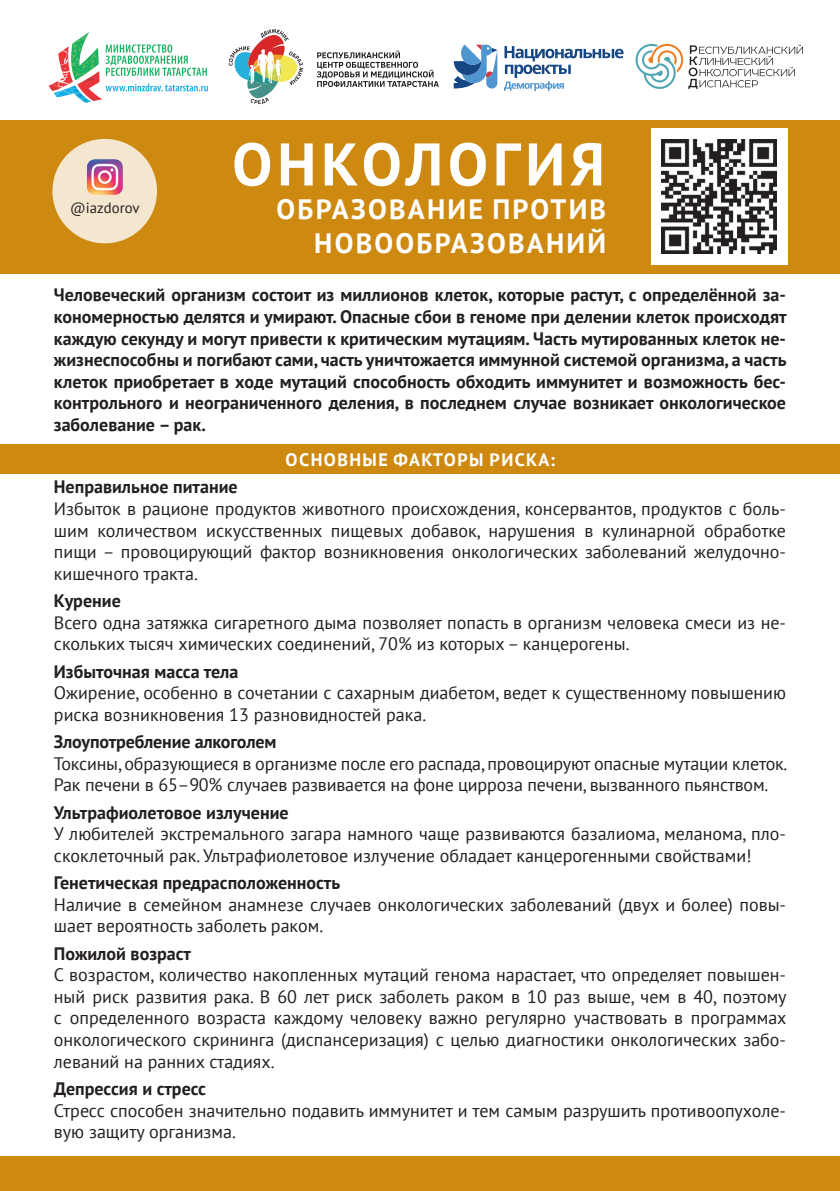
<style>
.page{position:relative;width:840px;height:1191px;background:#fff}
.page>*{position:absolute;margin:0;border:0;box-sizing:border-box;transform-origin:0 0}
.t1{font:700 60px "PT Sans";letter-spacing:.08em;color:#fff}
.t2{font:700 28px/33.6px "PT Sans";letter-spacing:.08em;color:#fff;text-align:right}
.t3{font:18px/21.6px "PT Sans";color:#231f20}
.t4{font:700 18px/21.6px "PT Sans";color:#231f20;text-align:justify}
.t5{font:700 18px "PT Sans";letter-spacing:.08em;color:#fff}
.t6{font:14.8px "PT Sans";color:#231f20}
</style>
<div class="page">
<svg style="left:228px;top:29px;width:210px;height:75px"></svg>
<svg style="left:49px;top:32px;width:159px;height:71px"></svg>
<div style="left:0;top:120px;width:839px;height:153px;background:#ce8911"></div>
<div style="left:0;top:444px;width:839px;height:29px;background:#ce8911"></div>
<div style="left:650px;top:129px;width:136px;height:136px;background:#fff"></div>
<img style="left:661px;top:140px;width:114px;height:114px">
<div style="left:52px;top:139px;width:105px;height:104px;background:#f5e7cf;border-radius:50%"></div>
<img style="left:87px;top:159px;width:35px;height:36px">
<svg style="left:504px;top:46px;width:119px;height:45px"></svg>
<svg style="left:453px;top:45px;width:44px;height:43px"></svg>
<div style="left:0;top:1157px;width:839px;height:34px;background:#ce8911"></div>
<svg style="left:635px;top:44px;width:167px;height:45px"></svg>
<p class="t6" style="left:70px;top:199px;width:71px">@iazdorov</p>
<h1 class="t1" style="left:232px;top:125px;width:374px">ОНКОЛОГИЯ</h1>
<h2 class="t2" style="left:276px;top:192px;width:331px">ОБРАЗОВАНИЕ ПРОТИВ<br>НОВООБРАЗОВАНИЙ</h2>
<p class="t4" style="left:54px;top:284px;width:733px">Человеческий организм состоит из миллионов клеток, которые растут, с определённой за&shy;кономерностью делятся и умирают. Опасные сбои в геноме при делении клеток происходят каждую секунду и могут привести к критическим мутациям. Часть мутированных клеток не&shy;жизнеспособны и погибают сами, часть уничтожается иммунной системой организма, а часть клеток приобретает в ходе мутаций способность обходить иммунитет и возможность бес&shy;контрольного и неограниченного деления, в последнем случае возникает онкологическое заболевание – рак.</p>
<p class="t5" style="left:285px;top:448px;width:271px">ОСНОВНЫЕ ФАКТОРЫ РИСКА:</p>
<p class="t4" style="left:54px;top:476px;width:185px">Неправильное питание</p>
<p class="t3" style="left:54px;top:497px;width:733px;text-align:justify">Избыток в рационе продуктов животного происхождения, консервантов, продуктов с боль&shy;шим количеством искусственных пищевых добавок, нарушения в кулинарной обработке пищи – провоцирующий фактор возникновения онкологических заболеваний желудочно&shy;кишечного тракта.</p>
<p class="t4" style="left:54px;top:590px;width:68px">Курение</p>
<p class="t3" style="left:54px;top:611px;width:733px">Всего одна затяжка сигаретного дыма позволяет попасть в организм человека смеси из не&shy;скольких тысяч химических соединений, 70% из которых – канцерогены.</p>
<p class="t4" style="left:54px;top:660px;width:186px">Избыточная масса тела</p>
<p class="t3" style="left:54px;top:681px;width:733px">Ожирение, особенно в сочетании с сахарным диабетом, ведет к существенному повышению риска возникновения 13 разновидностей рака.</p>
<p class="t4" style="left:54px;top:730px;width:224px">Злоупотребление алкоголем</p>
<p class="t3" style="left:54px;top:752px;width:734px">Токсины, образующиеся в организме после его распада, провоцируют опасные мутации клеток.<br>Рак печени в 65–90% случаев развивается на фоне цирроза печени, вызванного пьянством.</p>
<p class="t4" style="left:54px;top:801px;width:236px">Ультрафиолетовое излучение</p>
<p class="t3" style="left:54px;top:822px;width:733px">У любителей экстремального загара намного чаще развиваются базалиома, меланома, пло&shy;скоклеточный рак. Ультрафиолетовое излучение обладает канцерогенными свойствами!</p>
<p class="t4" style="left:54px;top:871px;width:288px">Генетическая предрасположенность</p>
<p class="t3" style="left:54px;top:893px;width:733px">Наличие в семейном анамнезе случаев онкологических заболеваний (двух и более) повы&shy;шает вероятность заболеть раком.</p>
<p class="t4" style="left:54px;top:942px;width:139px">Пожилой возраст</p>
<p class="t3" style="left:54px;top:963px;width:733px;text-align:justify">С возрастом, количество накопленных мутаций генома нарастает, что определяет повышен&shy;ный риск развития рака. В 60 лет риск заболеть раком в 10 раз выше, чем в 40, поэтому с определенного возраста каждому человеку важно регулярно участвовать в программах онкологического скрининга (диспансеризация) с целью диагностики онкологических забо&shy;леваний на ранних стадиях.</p>
<p class="t4" style="left:54px;top:1077px;width:153px">Депрессия и стресс</p>
<p class="t3" style="left:54px;top:1099px;width:733px">Стресс способен значительно подавить иммунитет и тем самым разрушить противоопухоле&shy;вую защиту организма.</p>
</div>
